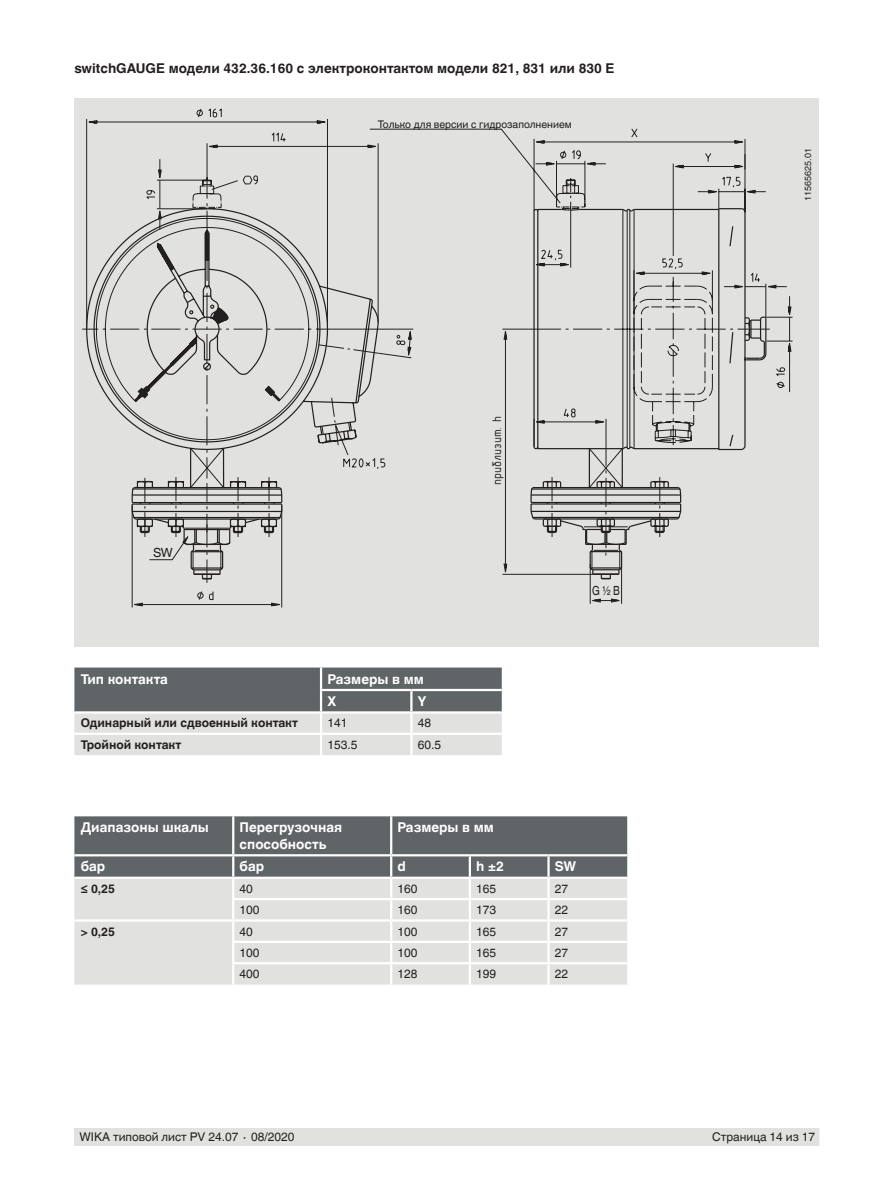
<style>
.page{position:relative;width:893px;height:1188px;background:#fff}
.page>*{position:absolute;margin:0;border:0;box-sizing:border-box;transform-origin:0 0}
.t1{font:700 13.5px/22.5px "Helvetica World";color:#fff}
.t2{font:700 13.5px "Helvetica World";color:#231f20}
.t3{font:12.6px "GOST 2.304 81 type B";color:#231f20}
.t4{font:12.6px "Helvetica World";color:#231f20;scale:.8 1}
.t5{font:12.6px "Helvetica World";color:#231f20}
.t6{font:12px "Helvetica World";color:#231f20}
.t7{font:700 12px "Helvetica World";color:#231f20}
.t8{font:10.5px "Helvetica World";color:#231f20}
.t9{font:9px "Helvetica World";color:#231f20}
</style>
<div class="page">
<div style="left:75px;top:1128px;width:744px;height:17px;background:#e1e2df"></div>
<div style="left:74px;top:98px;width:745px;height:548px;background:#e1e2df"></div>
<svg style="left:74px;top:668px;width:428px;height:87px;background:#9fa2a1"></svg>
<hr style="left:410px;top:714px;width:3px;height:19px;background:#fff">
<hr style="left:74px;top:733px;width:247px;height:2px;background:#fff">
<hr style="left:321px;top:733px;width:90px;height:2px;background:#fff">
<hr style="left:320px;top:735px;width:2px;height:20px;background:#fff">
<hr style="left:411px;top:733px;width:91px;height:2px;background:#fff">
<hr style="left:410px;top:735px;width:3px;height:20px;background:#fff">
<hr style="left:74px;top:711px;width:247px;height:3px;background:#fff">
<hr style="left:321px;top:711px;width:90px;height:3px;background:#fff">
<hr style="left:411px;top:711px;width:91px;height:3px;background:#fff">
<svg style="left:74px;top:962px;width:553px;height:23px;background:#e2e2e0"></svg>
<hr style="left:232px;top:962px;width:159px;height:2px;background:#fff">
<hr style="left:391px;top:962px;width:79px;height:2px;background:#fff">
<hr style="left:390px;top:964px;width:2px;height:21px;background:#fff">
<hr style="left:470px;top:962px;width:79px;height:2px;background:#fff">
<hr style="left:469px;top:964px;width:2px;height:21px;background:#fff">
<hr style="left:549px;top:962px;width:78px;height:2px;background:#fff">
<hr style="left:547px;top:964px;width:3px;height:21px;background:#fff">
<svg style="left:74px;top:816px;width:553px;height:146px;background:#b0b2b2"></svg>
<hr style="left:232px;top:964px;width:2px;height:21px;background:#fff">
<svg style="left:84px;top:108px;width:682px;height:222px"></svg>
<svg style="left:242px;top:175px;width:16px;height:10px"></svg>
<svg style="left:768px;top:284px;width:19px;height:5px"></svg>
<hr style="left:157px;top:180px;width:50px;height:1px;background:#231f20">
<svg style="left:145px;top:159px;width:17px;height:49px"></svg>
<hr style="left:281px;top:506px;width:1px;height:102px;background:#231f20">
<hr style="left:132px;top:506px;width:1px;height:102px;background:#231f20">
<hr style="left:143px;top:604px;width:128px;height:1px;background:#231f20">
<svg style="left:271px;top:602px;width:12px;height:5px"></svg>
<svg style="left:131px;top:602px;width:12px;height:5px"></svg>
<svg style="left:197px;top:591px;width:17px;height:10px"></svg>
<svg style="left:589px;top:598px;width:34px;height:5px"></svg>
<hr style="left:590px;top:564px;width:1px;height:40px;background:#231f20">
<hr style="left:621px;top:568px;width:1px;height:36px;background:#231f20">
<svg style="left:85px;top:208px;width:682px;height:243px"></svg>
<svg style="left:743px;top:356px;width:17px;height:4px"></svg>
<svg style="left:745px;top:316px;width:17px;height:26px"></svg>
<svg style="left:729px;top:225px;width:5px;height:23px"></svg>
<hr style="left:634px;top:209px;width:85px;height:1px;background:#231f20">
<svg style="left:719px;top:207px;width:27px;height:7px"></svg>
<hr style="left:580px;top:209px;width:42px;height:1px;background:#231f20">
<svg style="left:621px;top:208px;width:15px;height:4px"></svg>
<svg style="left:533px;top:208px;width:47px;height:5px"></svg>
<hr style="left:531px;top:502px;width:150px;height:1px;background:#231f20">
<hr style="left:531px;top:503px;width:150px;height:2px;background:#231f20">
<hr style="left:534px;top:518px;width:143px;height:2px;background:#231f20">
<hr style="left:533px;top:517px;width:146px;height:1px;background:#231f20">
<hr style="left:531px;top:511px;width:150px;height:1px;background:#231f20">
<hr style="left:531px;top:494px;width:150px;height:2px;background:#231f20">
<hr style="left:532px;top:488px;width:148px;height:2px;background:#231f20">
<hr style="left:533px;top:487px;width:146px;height:1px;background:#231f20">
<svg style="left:676px;top:487px;width:6px;height:33px"></svg>
<svg style="left:131px;top:444px;width:539px;height:139px"></svg>
<p class="t2" style="left:74px;top:61px;width:542px">switchGAUGE модели 432.36.160 с электроконтактом модели 821, 831 или 830 E</p>
<p class="t8" style="left:378px;top:119px;width:196px">Только для версии с гидрозаполнением</p>
<p class="t5" style="left:153px;top:545px;width:21px">SW</p>
<p class="t3" style="left:490px;top:485px;width:71px;rotate:-90deg">приблизит. h</p>
<p class="t4" style="left:592px;top:584px;width:36px">G ½ B</p>
<p class="t1" style="left:81px;top:668px;width:88px">Тип контакта</p>
<p class="t1" style="left:327px;top:668px;width:98px">Размеры в мм<br>X</p>
<p class="t1" style="left:418px;top:690px;width:10px">Y</p>
<p class="t7" style="left:81px;top:716px;width:219px">Одинарный или сдвоенный контакт</p>
<p class="t6" style="left:327px;top:716px;width:22px">141</p>
<p class="t6" style="left:418px;top:716px;width:15px">48</p>
<p class="t7" style="left:81px;top:738px;width:102px">Тройной контакт</p>
<p class="t6" style="left:327px;top:738px;width:32px">153.5</p>
<p class="t6" style="left:418px;top:738px;width:25px">60.5</p>
<p class="t1" style="left:81px;top:817px;width:130px">Диапазоны шкалы</p>
<p class="t1" style="left:240px;top:820px;width:104px;line-height:16.5px">Перегрузочная способность</p>
<p class="t1" style="left:398px;top:817px;width:98px">Размеры в мм</p>
<p class="t1" style="left:81px;top:855px;width:26px">бар</p>
<p class="t1" style="left:240px;top:855px;width:26px">бар</p>
<p class="t1" style="left:398px;top:855px;width:10px">d</p>
<p class="t1" style="left:476px;top:855px;width:29px">h ±2</p>
<p class="t1" style="left:555px;top:855px;width:23px">SW</p>
<p class="t7" style="left:81px;top:882px;width:36px">≤ 0,25</p>
<p class="t6" style="left:240px;top:882px;width:15px">40</p>
<p class="t6" style="left:398px;top:882px;width:22px">160</p>
<p class="t6" style="left:476px;top:882px;width:22px">165</p>
<p class="t6" style="left:555px;top:882px;width:15px">27</p>
<p class="t6" style="left:240px;top:903px;width:22px">100</p>
<p class="t6" style="left:398px;top:903px;width:22px">160</p>
<p class="t6" style="left:476px;top:903px;width:22px">173</p>
<p class="t6" style="left:555px;top:903px;width:15px">22</p>
<p class="t7" style="left:81px;top:924px;width:36px">&gt; 0,25</p>
<p class="t6" style="left:240px;top:924px;width:15px">40</p>
<p class="t6" style="left:398px;top:924px;width:22px">100</p>
<p class="t6" style="left:476px;top:924px;width:22px">165</p>
<p class="t6" style="left:555px;top:924px;width:15px">27</p>
<p class="t6" style="left:240px;top:946px;width:22px">100</p>
<p class="t6" style="left:398px;top:946px;width:22px">100</p>
<p class="t6" style="left:476px;top:946px;width:22px">165</p>
<p class="t6" style="left:555px;top:946px;width:15px">27</p>
<p class="t6" style="left:240px;top:967px;width:22px">400</p>
<p class="t6" style="left:398px;top:967px;width:22px">128</p>
<p class="t6" style="left:476px;top:967px;width:22px">199</p>
<p class="t6" style="left:555px;top:967px;width:15px">22</p>
<p class="t9" style="left:803px;top:201px;width:54px;rotate:-90deg">11565625.01</p>
<p class="t6" style="left:80px;top:1130px;width:217px">WIKA типовой лист PV 24.07 ∙ 08/2020</p>
<p class="t6" style="left:712px;top:1130px;width:104px">Страница 14 из 17</p>
</div>
